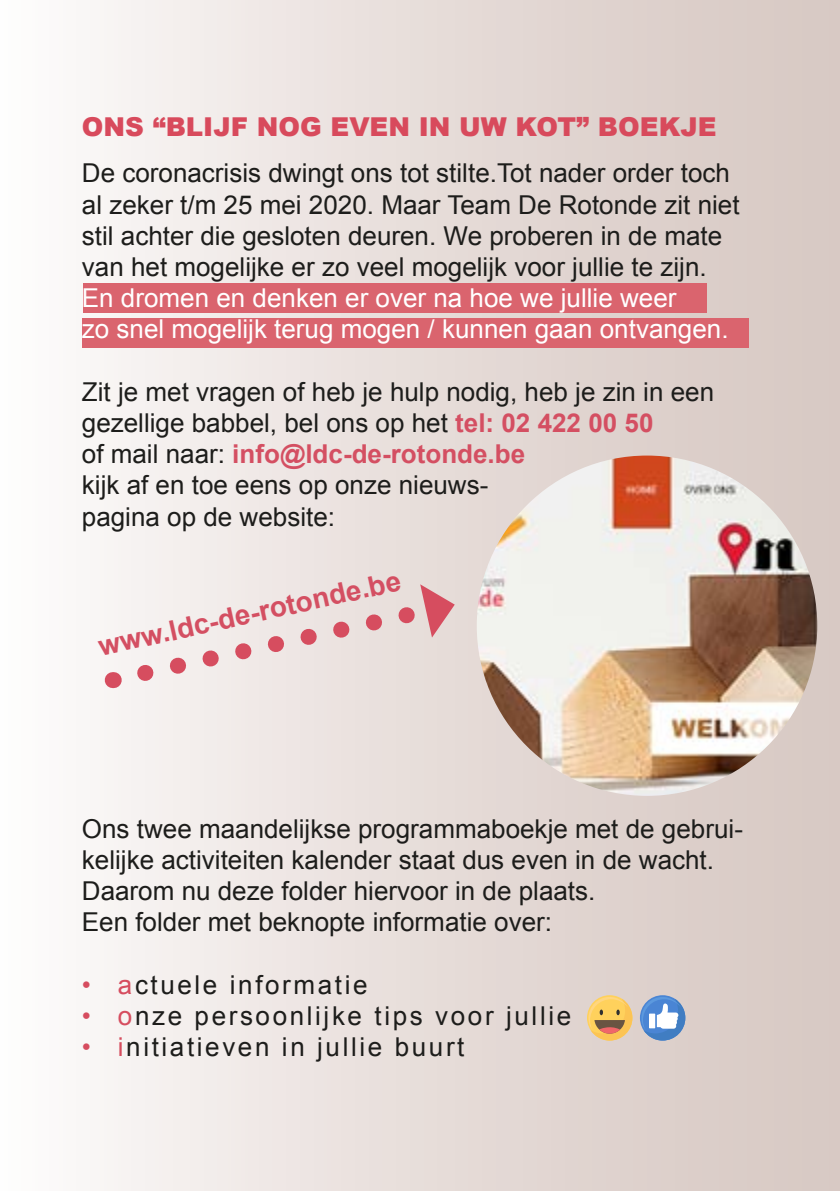
<style>
.page{position:relative;width:840px;height:1191px;background:#fff}
.page>*{position:absolute;margin:0;border:0;box-sizing:border-box;transform-origin:0 0}
.t1{font:700 28px "Arial";color:#d44f62}
.t2{font:26px/31.2px "Arial";color:#1d1d1b}
.t3{font:26px/31.2px "Arial";color:#fff}
.t4{font:26px "Arial";letter-spacing:.1em;color:#1d1d1b}
.t5{font:900 26px "Arial";color:#d84a5c}
.s1{font-weight:700;color:#d44f62}
.s2{color:#d64d5f}
</style>
<div class="page">
<div style="left:0;top:0;width:839px;height:1191px;background:linear-gradient(to right,#fcfafa,#d5c5bf)"></div>
<div style="left:83px;top:283px;width:622px;height:30px;background:#da646e"></div>
<div style="left:82px;top:318px;width:666px;height:29px;background:#da646e"></div>
<img style="left:476px;top:455px;width:340px;height:341px;border-radius:170px">
<svg style="left:113px;top:672px;width:1px;height:16px"></svg>
<svg style="left:126px;top:584px;width:328px;height:108px"></svg>
<svg style="left:586px;top:995px;width:46px;height:45px"></svg>
<svg style="left:588px;top:997px;width:44px;height:43px"></svg>
<svg style="left:639px;top:995px;width:46px;height:45px"></svg>
<svg style="left:641px;top:997px;width:44px;height:43px"></svg>
<div style="left:648px;top:1013px;width:6px;height:15px;background:#fff"></div>
<p class="t5" style="left:82px;top:108px;width:635px">ONS “BLIJF NOG EVEN IN UW KOT” BOEKJE</p>
<p class="t2" style="left:82px;top:158px;width:659px">De coronacrisis dwingt ons tot stilte.Tot nader order toch al zeker t/m 25 mei 2020. Maar Team De Rotonde zit niet stil achter die gesloten deuren. We proberen in de mate van het mogelijke er zo veel mogelijk voor jullie te zijn.</p>
<p class="t3" style="left:82px;top:283px;width:648px">En dromen en denken er over na hoe we jullie weer<br>zo snel mogelijk terug mogen / kunnen gaan ontvangen.</p>
<p class="t2" style="left:82px;top:376px;width:633px">Zit je met vragen of heb je hulp nodig, heb je zin in een gezellige babbel, bel ons op het <span class="s1">tel: 02 422 00 50<br></span>of mail naar: <span class="s1">info@ldc-de-rotonde.be<br></span>kijk af en toe eens op onze nieuws-<br>pagina op de website:</p>
<p class="t1" style="left:95px;top:627px;width:310px;rotate:-12deg">www.ldc-de-rotonde.be</p>
<p class="t2" style="left:82px;top:813px;width:662px">Ons twee maandelijkse programmaboekje met de gebrui&shy;kelijke activiteiten kalender staat dus even in de wacht.<br>Daarom nu deze folder hiervoor in de plaats.<br>Een folder met beknopte informatie over:</p>
<p class="t4" style="left:82px;top:967px;width:287px"><span class="s2">• a</span>ctuele informatie</p>
<p class="t4" style="left:82px;top:998px;width:490px"><span class="s2">• o</span>nze persoonlijke tips voor jullie</p>
<p class="t4" style="left:82px;top:1030px;width:384px"><span class="s2">• i</span>nitiatieven in jullie buurt</p>
</div>
